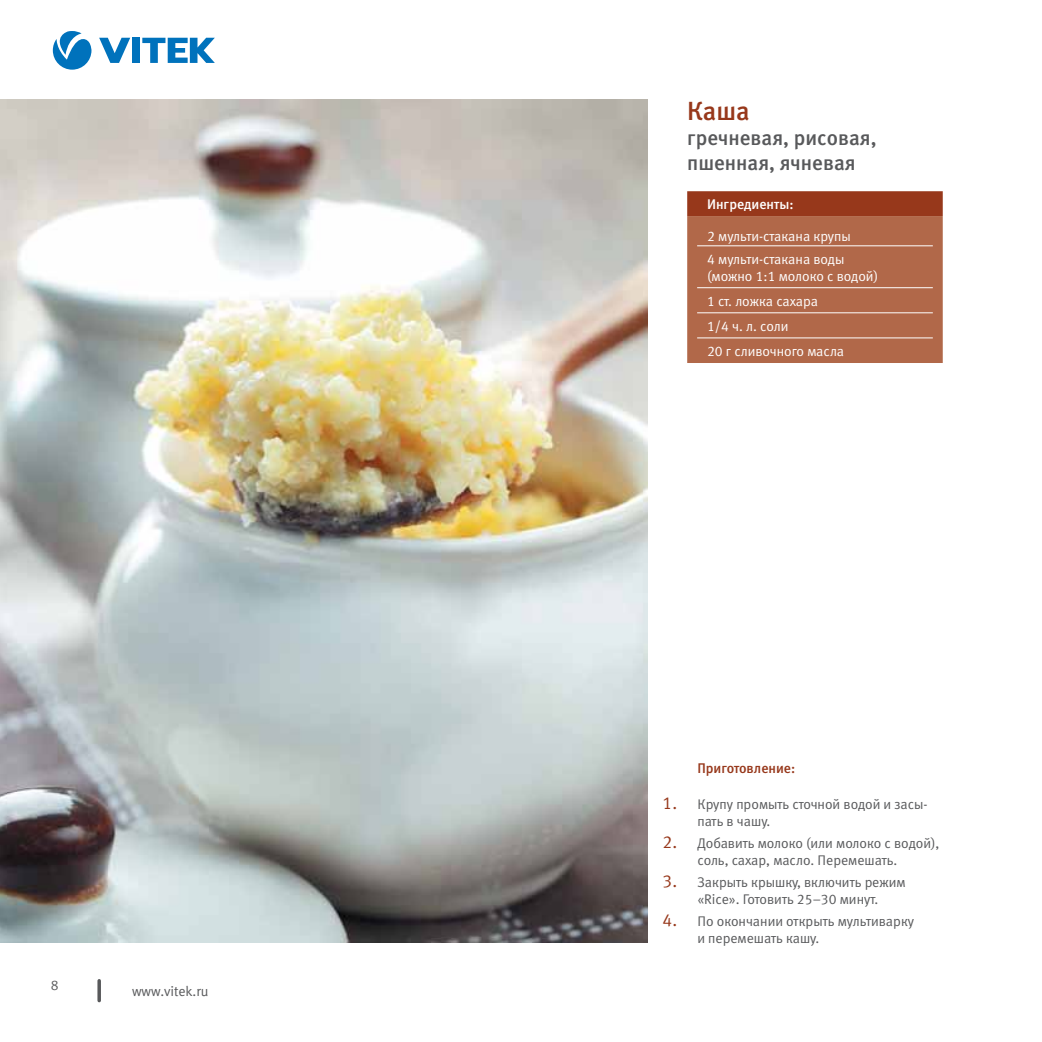
<style>
.page{position:relative;width:1042px;height:1042px;background:#fff}
.page>*{position:absolute;margin:0;border:0;box-sizing:border-box;transform-origin:0 0}
.t1{font:26.25px "Meta Medium LFC";color:#97381b}
.t2{font:21px/25.2px "Meta Medium LFC";color:#58595b}
.t3{font:14px/16.8px "Meta Normal LFC";color:#58595b}
.t4{font:14px/25px "Meta Normal LFC";color:#fff}
.t5{font:14px "Meta Medium LFC";color:#97381b}
.t6{font:14px "Meta Medium LFC";color:#fff}
.s1{font-size:17.5px;color:#97381b}
</style>
<div class="page">
<div style="left:132px;top:38px;width:8px;height:25px;background:#0072bc"></div>
<svg style="left:99px;top:38px;width:31px;height:25px"></svg>
<svg style="left:142px;top:38px;width:73px;height:25px"></svg>
<svg style="left:53px;top:31px;width:38px;height:39px"></svg>
<svg style="left:97px;top:980px;width:4px;height:20px"></svg>
<img style="left:0;top:99px;width:647px;height:844px">
<svg style="left:687px;top:191px;width:256px;height:172px;background:#ad6244"></svg>
<hr style="left:697px;top:245px;width:236px;height:1px;background:#fff">
<hr style="left:697px;top:287px;width:236px;height:1px;background:#fff">
<hr style="left:697px;top:312px;width:236px;height:1px;background:#fff">
<hr style="left:697px;top:337px;width:236px;height:1px;background:#fff">
<p class="t3" style="left:51px;top:976px;width:9px">8</p>
<p class="t3" style="left:132px;top:982px;width:78px">www.vitek.ru</p>
<h1 class="t1" style="left:687px;top:96px;width:64px">Каша</h1>
<h2 class="t2" style="left:687px;top:125px;width:191px">гречневая, рисовая, пшенная, ячневая</h2>
<p class="t6" style="left:707px;top:196px;width:88px">Ингредиенты:</p>
<p class="t4" style="left:707px;top:224px;width:145px;line-height:23.1px">2 мульти-стакана крупы<br>4 мульти-стакана воды</p>
<p class="t4" style="left:707px;top:263px;width:172px">(можно 1:1 молоко с водой)<br>1 ст. ложка сахара<br>1/4 ч. л. соли<br>20 г сливочного масла</p>
<p class="t5" style="left:697px;top:760px;width:99px">Приготовление:</p>
<p class="t3" style="left:697px;top:796px;width:232px;text-indent:-35px"><span class="s1">1.</span> Крупу промыть сточной водой и засы&shy;пать в чашу.</p>
<p class="t3" style="left:662px;top:835px;width:278px;text-align:center"><span class="s1">2.</span> Добавить молоко (или молоко с водой), соль, сахар, масло. Перемешать.</p>
<p class="t3" style="left:662px;top:874px;width:244px;text-align:center"><span class="s1">3.</span> Закрыть крышку, включить режим «Rice». Готовить 25–30 минут.</p>
<p class="t3" style="left:697px;top:912px;width:218px;text-indent:-35px"><span class="s1">4.</span> По окончании открыть мультиварку и перемешать кашу.</p>
</div>
